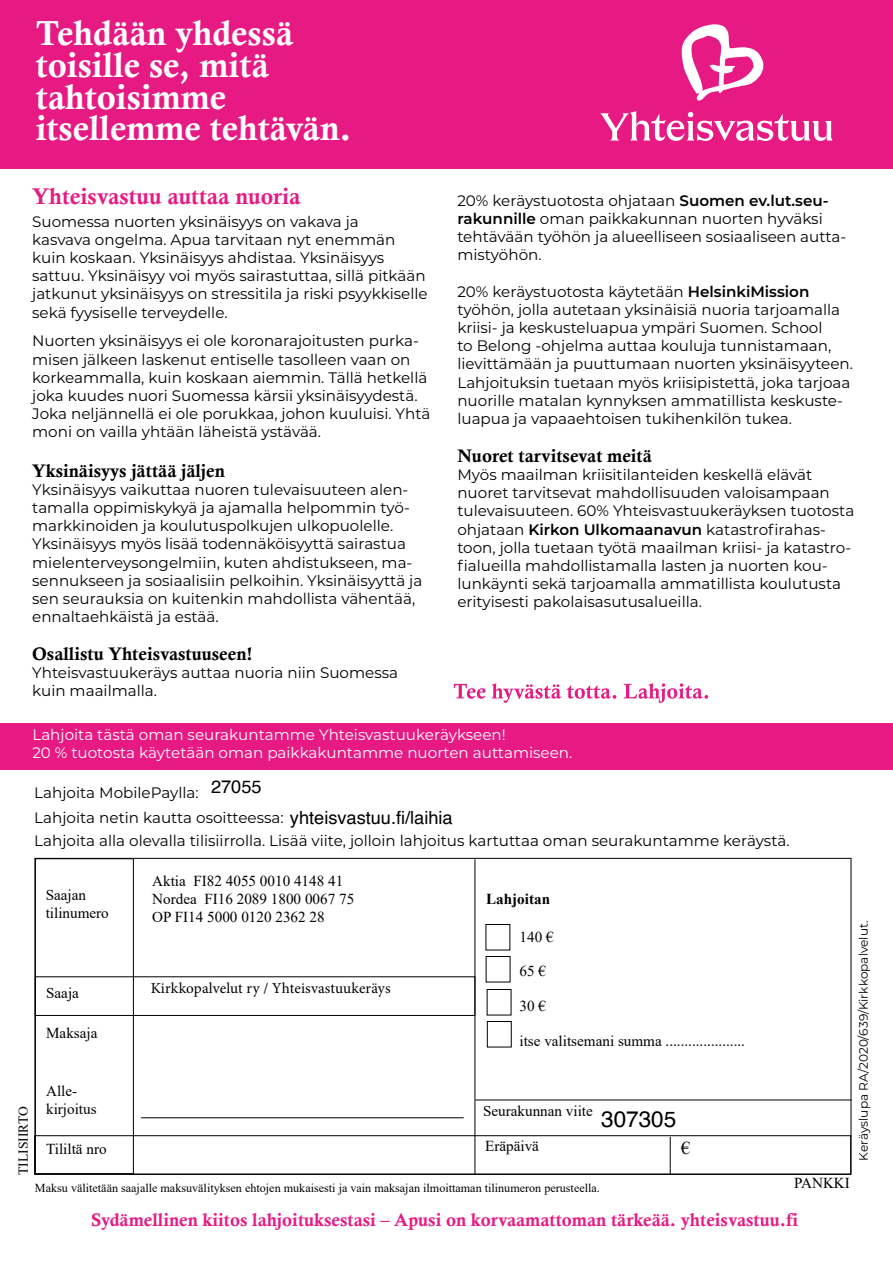
<style>
.page{position:relative;width:893px;height:1263px;background:#fff}
.page>*{position:absolute;margin:0;border:0;box-sizing:border-box;transform-origin:0 0}
.t1{font:34.8px/31.8px "Calis MT Bol";color:#fff}
.t2{font:22.65px "Calis MT Bol";color:#e71a84}
.t3{font:22.5px "Helvetica";color:#000}
.t4{font:18.15px "Calis MT Bol";color:#e71a84}
.t5{font:18.15px "Calis MT Bol";color:#000}
.t6{font:18.15px "Helvetica";color:#000}
.t7{font:18.15px "Times New Roman";color:#000}
.t8{font:15.15px/18.1px "Montserrat";color:#000}
.t9{font:15.15px/18.1px "Times New Roman";color:#000}
.t10{font:15.15px/18.1px "Montserrat";color:#fff}
.t11{font:15.15px "Minion Pro";letter-spacing:.005em;color:#000}
.t12{font:700 15.15px "Times New Roman";color:#000}
.t13{font:13.65px "Times New Roman";color:#000}
.t14{font:12.15px "Times New Roman";color:#000}
.t15{font:12.15px "Montserrat";color:#000}
.s1{font-weight:600}
</style>
<div class="page">
<div style="left:0;top:723px;width:893px;height:46px;background:#e71a84"></div>
<div style="left:0;top:0;width:893px;height:169px;background:#e71a84"></div>
<svg style="left:682px;top:24px;width:81px;height:77px"></svg>
<svg style="left:600px;top:111px;width:233px;height:30px"></svg>
<div style="left:35px;top:976px;width:440px;height:40px;border:1px solid #000"></div>
<div style="left:34px;top:1135px;width:817px;height:40px;border:1px solid #000"></div>
<div style="left:35px;top:858px;width:99px;height:316px;border:1px solid #000"></div>
<hr style="left:141px;top:1117px;width:323px;height:1px;background:#000">
<hr style="left:475px;top:1099px;width:377px;height:1px;background:#000">
<hr style="left:670px;top:1137px;width:1px;height:37px;background:#000">
<div style="left:487px;top:1021px;width:25px;height:26px;border:1px solid #000"></div>
<hr style="left:475px;top:859px;width:1px;height:315px;background:#000">
<svg style="left:454px;top:683px;width:254px;height:20px"></svg>
<h1 class="t1" style="left:36px;top:17px;width:317px">Tehdään yhdessä toisille se, mitä tahtoisimme itsellemme tehtävän.</h1>
<h2 class="t2" style="left:32px;top:183px;width:270px">Yhteisvastuu auttaa nuoria</h2>
<p class="t8" style="left:32px;top:212px;width:397px">Suomessa nuorten yksinäisyys on vakava ja<br>kasvava ongelma. Apua tarvitaan nyt enemmän kuin koskaan. Yksinäisyys ahdistaa. Yksinäisyys sattuu. Yksinäisyy voi myös sairastuttaa, sillä pitkään jatkunut yksinäisyys on stressitila ja riski psyykkiselle sekä fyysiselle terveydelle.</p>
<p class="t8" style="left:32px;top:331px;width:400px">Nuorten yksinäisyys ei ole koronarajoitusten purka&shy;misen jälkeen laskenut entiselle tasolleen vaan on korkeammalla, kuin koskaan aiemmin. Tällä hetkellä joka kuudes nuori Suomessa kärsii yksinäisyydestä.<br>Joka neljännellä ei ole porukkaa, johon kuuluisi. Yhtä moni on vailla yhtään läheistä ystävää.</p>
<p class="t5" style="left:32px;top:460px;width:194px">Yksinäisyys jättää jäljen</p>
<p class="t8" style="left:32px;top:480px;width:392px">Yksinäisyys vaikuttaa nuoren tulevaisuuteen alen&shy;tamalla oppimiskykyä ja ajamalla helpommin työ&shy;markkinoiden ja koulutuspolkujen ulkopuolelle.<br>Yksinäisyys myös lisää todennäköisyyttä sairastua mielenterveysongelmiin, kuten ahdistukseen, ma&shy;sennukseen ja sosiaalisiin pelkoihin. Yksinäisyyttä ja sen seurauksia on kuitenkin mahdollista vähentää, ennaltaehkäistä ja estää.</p>
<p class="t5" style="left:32px;top:643px;width:222px">Osallistu Yhteisvastuuseen!</p>
<p class="t8" style="left:32px;top:663px;width:367px">Yhteisvastuukeräys auttaa nuoria niin Suomessa kuin maailmalla.</p>
<p class="t8" style="left:457px;top:191px;width:390px">20% keräystuotosta ohjataan <span class="s1">Suomen ev.lut.seu&shy;rakunnille</span> oman paikkakunnan nuorten hyväksi tehtävään työhön ja alueelliseen sosiaaliseen autta&shy;mistyöhön.</p>
<p class="t8" style="left:457px;top:282px;width:397px">20% keräystuotosta käytetään <span class="s1">HelsinkiMission </span>työhön, jolla autetaan yksinäisiä nuoria tarjoamalla kriisi- ja keskusteluapua ympäri Suomen. School<br>to Belong -ohjelma auttaa kouluja tunnistamaan, lievittämään ja puuttumaan nuorten yksinäisyyteen.<br>Lahjoituksin tuetaan myös kriisipistettä, joka tarjoaa nuorille matalan kynnyksen ammatillista keskuste&shy;luapua ja vapaaehtoisen tukihenkilön tukea.</p>
<p class="t5" style="left:457px;top:445px;width:196px">Nuoret tarvitsevat meitä</p>
<p class="t8" style="left:457px;top:465px;width:398px">Myös maailman kriisitilanteiden keskellä elävät nuoret tarvitsevat mahdollisuuden valoisampaan tulevaisuuteen. 60% Yhteisvastuukeräyksen tuotosta ohjataan <span class="s1">Kirkon Ulkomaanavun</span> katastrofirahas&shy;toon, jolla tuetaan työtä maailman kriisi- ja katastro&shy;fialueilla mahdollistamalla lasten ja nuorten kou&shy;lunkäynti sekä tarjoamalla ammatillista koulutusta erityisesti pakolaisasutusalueilla.</p>
<p class="t10" style="left:32px;top:725px;width:541px">Lahjoita tästä oman seurakuntamme Yhteisvastuukeräykseen!<br>20 % tuotosta käytetään oman paikkakuntamme nuorten auttamiseen.</p>
<p class="t8" style="left:34px;top:779px;width:251px;line-height:25.8px">Lahjoita MobilePaylla:<br>Lahjoita netin kautta osoitteessa:</p>
<p class="t8" style="left:34px;top:831px;width:757px">Lahjoita alla olevalla tilisiirrolla. Lisää viite, jolloin lahjoitus kartuttaa oman seurakuntamme keräystä.</p>
<p class="t6" style="left:211px;top:772px;width:52px">27055</p>
<p class="t6" style="left:290px;top:803px;width:164px">yhteisvastuu.fi/laihia</p>
<p class="t9" style="left:46px;top:885px;width:65px">Saajan tilinumero</p>
<p class="t13" style="left:14px;top:1175px;width:70px;rotate:-90deg">TILISIIRTO</p>
<p class="t9" style="left:46px;top:983px;width:34px">Saaja</p>
<p class="t9" style="left:46px;top:1023px;width:53px">Maksaja</p>
<p class="t9" style="left:46px;top:1082px;width:52px">Alle&shy;kirjoitus</p>
<p class="t9" style="left:46px;top:1140px;width:62px">Tililtä nro</p>
<p class="t9" style="left:152px;top:871px;width:203px">Aktia FI82 4055 0010 4148 41<br>Nordea FI16 2089 1800 0067 75<br>OP FI14 5000 0120 2362 28</p>
<p class="t11" style="left:151px;top:978px;width:241px">Kirkkopalvelut ry / Yhteisvastuukeräys</p>
<p class="t12" style="left:486px;top:888px;width:65px">Lahjoitan</p>
<p class="t9" style="left:519px;top:927px;width:36px">140 €</p>
<p class="t9" style="left:519px;top:962px;width:28px">65 €</p>
<p class="t9" style="left:519px;top:996px;width:28px">30 €</p>
<p class="t9" style="left:519px;top:1031px;width:227px">itse valitsemani summa .....................</p>
<p class="t9" style="left:483px;top:1101px;width:111px">Seurakunnan viite</p>
<p class="t9" style="left:485px;top:1136px;width:55px">Eräpäivä</p>
<h3 class="t3" style="left:601px;top:1101px;width:77px">307305</h3>
<p class="t7" style="left:681px;top:1135px;width:11px">€</p>
<p class="t14" style="left:35px;top:1179px;width:566px">Maksu välitetään saajalle maksuvälityksen ehtojen mukaisesti ja vain maksajan ilmoittaman tilinumeron perusteella.</p>
<p class="t9" style="left:794px;top:1173px;width:57px">PANKKI</p>
<p class="t4" style="left:91px;top:1209px;width:708px">Sydämellinen kiitos lahjoituksestasi – Apusi on korvaamattoman tärkeää. yhteisvastuu.fi</p>
<p class="t15" style="left:855px;top:1160px;width:242px;rotate:-90deg">Keräyslupa RA/2020/639/Kirkkopalvelut.</p>
</div>
